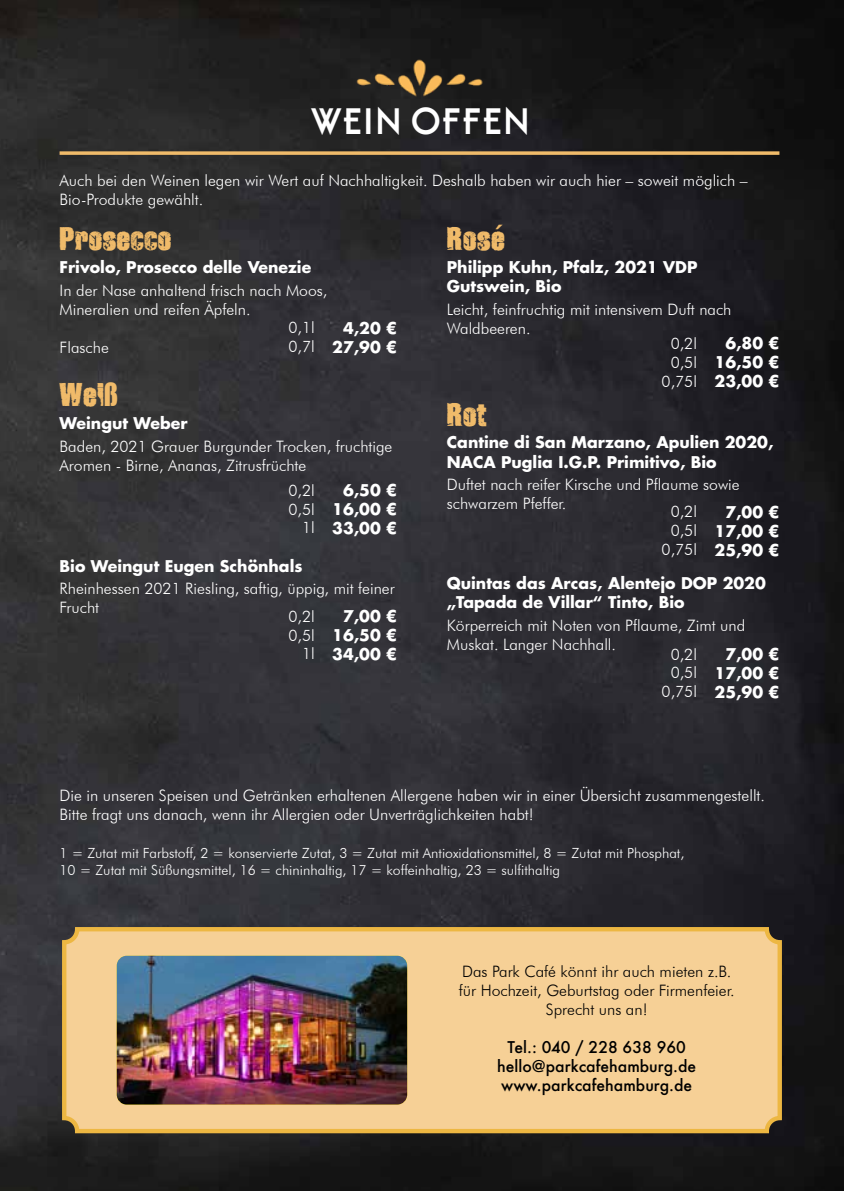
<style>
.page{position:relative;width:844px;height:1191px;background:#fff}
.page>*{position:absolute;margin:0;border:0;box-sizing:border-box;transform-origin:0 0}
.t1{font:700 35px "Belgrad";letter-spacing:-.015em;color:#fff}
.t2{font:32.38px "Disintegration";color:#f0bb6a}
.t3{font:300 15.75px/18.9px "Futura BT";color:#fff}
.t4{font:700 15.75px/18.9px "Futura";color:#fff;text-align:justify}
.t5{font:300 15.75px/18.9px "Futura BT";color:#000;text-align:center}
.t6{font:500 15.75px/18.9px "Futura";color:#000;text-align:center}
.t7{font:300 14px/17.5px "Futura BT";color:#fff}
</style>
<div class="page">
<img style="left:0;top:0;width:843px;height:1191px">
<div style="left:64px;top:929px;width:715px;height:202px;background:#f6d096;border-radius:13px"></div>
<div style="left:62px;top:927px;width:719px;height:206px;border:4px solid #edb742;border-radius:13px"></div>
<img style="left:348px;top:56px;width:142px;height:44px">
<svg style="left:60px;top:151px;width:719px;height:4px;background:#d6a861"></svg>
<img style="left:117px;top:955px;width:290px;height:149px">
<h1 class="t1" style="left:311px;top:104px;width:223px">WEIN OFFEN</h1>
<p class="t3" style="left:60px;top:170px;width:689px">Auch bei den Weinen legen wir Wert auf Nachhaltigkeit. Deshalb haben wir auch hier – soweit möglich –<br>Bio-Produkte gewählt.</p>
<h2 class="t2" style="left:60px;top:218px;width:114px">Prosecco</h2>
<p class="t4" style="left:60px;top:257px;width:253px">Frivolo, Prosecco delle Venezie</p>
<p class="t3" style="left:60px;top:281px;width:269px">In der Nase anhaltend frisch nach Moos,<br>Mineralien und reifen Äpfeln.</p>
<p class="t3" style="left:60px;top:337px;width:51px">Flasche</p>
<h2 class="t2" style="left:60px;top:374px;width:61px">Weiß</h2>
<p class="t4" style="left:60px;top:413px;width:129px">Weingut Weber</p>
<p class="t3" style="left:60px;top:437px;width:334px">Baden, 2021 Grauer Burgunder Trocken, fruchtige<br>Aromen - Birne, Ananas, Zitrusfrüchte</p>
<h2 class="t2" style="left:446px;top:218px;width:60px">Rosé</h2>
<p class="t4" style="left:446px;top:257px;width:252px">Philipp Kuhn, Pfalz, 2021 VDP<br>Gutswein, Bio</p>
<p class="t3" style="left:446px;top:300px;width:286px">Leicht, feinfruchtig mit intensivem Duft nach<br>Waldbeeren.</p>
<p class="t3" style="left:288px;top:318px;width:28px">0,1l<br>0,7l</p>
<p class="t4" style="left:332px;top:318px;width:66px;text-align:right">4,20 €<br>27,90 €</p>
<p class="t3" style="left:661px;top:333px;width:37px;text-align:center">0,2l<br>0,5l<br>0,75l</p>
<p class="t4" style="left:714px;top:334px;width:66px;text-indent:11px">6,80 € 16,50 € 23,00 €</p>
<h2 class="t2" style="left:446px;top:393px;width:42px">Rot</h2>
<p class="t4" style="left:446px;top:433px;width:328px">Cantine di San Marzano, Apulien 2020,<br>NACA Puglia I.G.P. Primitivo, Bio</p>
<p class="t3" style="left:446px;top:475px;width:294px">Duftet nach reifer Kirsche und Pflaume sowie schwarzem Pfeffer.</p>
<p class="t3" style="left:288px;top:480px;width:28px;text-align:right">0,2l<br>0,5l<br>1l</p>
<p class="t4" style="left:332px;top:481px;width:66px;text-indent:11px">6,50 € 16,00 € 33,00 €</p>
<p class="t3" style="left:661px;top:502px;width:37px;text-align:center">0,2l<br>0,5l<br>0,75l</p>
<p class="t4" style="left:714px;top:502px;width:66px;text-indent:11px">7,00 € 17,00 € 25,90 €</p>
<p class="t4" style="left:60px;top:556px;width:244px">Bio Weingut Eugen Schönhals</p>
<p class="t3" style="left:60px;top:579px;width:336px">Rheinhessen 2021 Riesling, saftig, üppig, mit feiner<br>Frucht</p>
<p class="t4" style="left:446px;top:573px;width:320px">Quintas das Arcas, Alentejo DOP 2020 „Tapada de Villar“ Tinto, Bio</p>
<p class="t3" style="left:446px;top:615px;width:300px">Körperreich mit Noten von Pflaume, Zimt und<br>Muskat. Langer Nachhall.</p>
<p class="t3" style="left:288px;top:606px;width:28px;text-align:right">0,2l<br>0,5l<br>1l</p>
<p class="t4" style="left:332px;top:606px;width:66px;text-indent:11px">7,00 € 16,50 € 34,00 €</p>
<p class="t3" style="left:661px;top:644px;width:37px;text-align:center">0,2l<br>0,5l<br>0,75l</p>
<p class="t4" style="left:714px;top:644px;width:66px;text-indent:11px">7,00 € 17,00 € 25,90 €</p>
<p class="t3" style="left:60px;top:786px;width:706px">Die in unseren Speisen und Getränken erhaltenen Allergene haben wir in einer Übersicht zusammengestellt.<br>Bitte fragt uns danach, wenn ihr Allergien oder Unverträglichkeiten habt!</p>
<p class="t7" style="left:60px;top:844px;width:626px">1 = Zutat mit Farbstoff, 2 = konservierte Zutat, 3 = Zutat mit Antioxidationsmittel, 8 = Zutat mit Phosphat,<br>10 = Zutat mit Süßungsmittel, 16 = chininhaltig, 17 = koffeinhaltig, 23 = sulfithaltig</p>
<p class="t5" style="left:458px;top:961px;width:277px">Das Park Café könnt ihr auch mieten z.B. für Hochzeit, Geburtstag oder Firmenfeier.<br>Sprecht uns an!</p>
<p class="t6" style="left:497px;top:1037px;width:200px">Tel.: 040 / 228 638 960 hello@parkcafehamburg.de www.parkcafehamburg.de</p>
</div>
